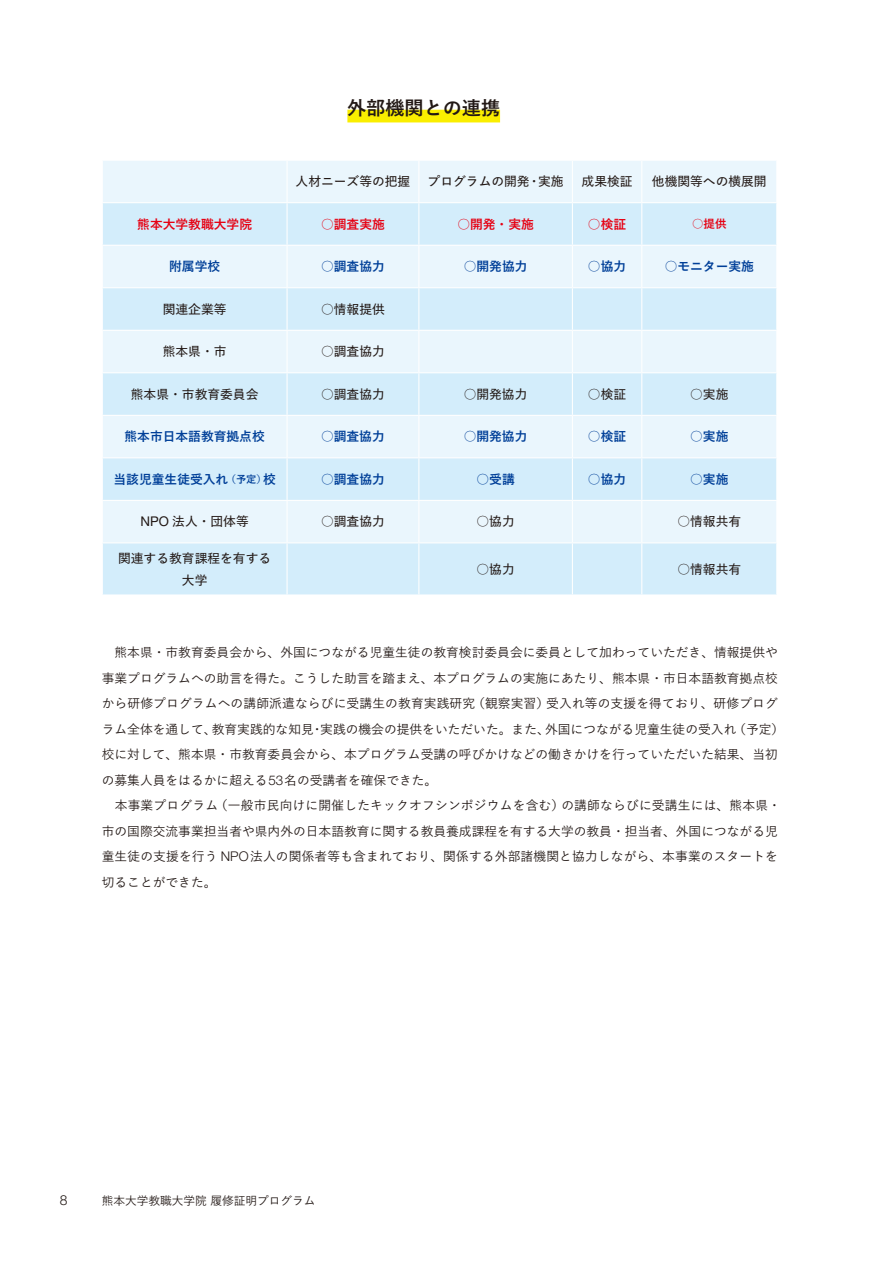
<style>
.page{position:relative;width:893px;height:1263px;background:#fff}
.page>*{position:absolute;margin:0;border:0;box-sizing:border-box;transform-origin:0 0}
.t1{font:700 19.2px "Yu Go Pr 6 N";color:#221815}
.t2{font:300 13.8px "Helvetica Neue LT Std";color:#221815}
.t3{font:500 12.75px/25.5px "Yu Go Pr 6 N";color:#221815}
.t4{font:600 12.75px/22.4px "Yu Go Pr 6 N";color:#221815;text-align:center}
.t5{font:700 12.75px "Yu Go Pr 6 N";color:#003f98}
.t6{font:700 12.75px "Yu Go Pr 6 N";color:#e60012}
.t7{font:500 11.7px "Yu Go Pr 6 N";color:#221815}
.t8{font:700 11.55px "Yu Go Pr 6 N";color:#e60012}
.s1{font-size:10.2px}
.s2{font-family:"Helvetica Neue LT Std";font-weight:400;font-size:13.35px}
.s3{font-family:"Helvetica Neue LT Std";font-weight:300;font-size:13.35px}
</style>
<div class="page">
<svg style="left:103px;top:161px;width:673px;height:433px;background:#def1fb"></svg>
<hr style="left:287px;top:161px;width:1px;height:41px;background:#fff">
<hr style="left:418px;top:161px;width:1px;height:41px;background:#fff">
<hr style="left:572px;top:161px;width:1px;height:41px;background:#fff">
<hr style="left:641px;top:161px;width:1px;height:41px;background:#fff">
<hr style="left:102px;top:202px;width:185px;height:1px;background:#fff">
<hr style="left:287px;top:202px;width:132px;height:1px;background:#fff">
<hr style="left:287px;top:203px;width:1px;height:42px;background:#fff">
<hr style="left:419px;top:202px;width:153px;height:1px;background:#fff">
<hr style="left:418px;top:203px;width:1px;height:42px;background:#fff">
<hr style="left:572px;top:202px;width:70px;height:1px;background:#fff">
<hr style="left:572px;top:203px;width:1px;height:42px;background:#fff">
<hr style="left:642px;top:202px;width:135px;height:1px;background:#fff">
<hr style="left:641px;top:203px;width:1px;height:42px;background:#fff">
<hr style="left:102px;top:245px;width:185px;height:1px;background:#fff">
<hr style="left:287px;top:245px;width:132px;height:1px;background:#fff">
<hr style="left:287px;top:246px;width:1px;height:41px;background:#fff">
<hr style="left:419px;top:245px;width:153px;height:1px;background:#fff">
<hr style="left:418px;top:246px;width:1px;height:41px;background:#fff">
<hr style="left:572px;top:245px;width:70px;height:1px;background:#fff">
<hr style="left:572px;top:246px;width:1px;height:41px;background:#fff">
<hr style="left:642px;top:245px;width:135px;height:1px;background:#fff">
<hr style="left:641px;top:246px;width:1px;height:41px;background:#fff">
<hr style="left:102px;top:287px;width:185px;height:1px;background:#fff">
<hr style="left:287px;top:287px;width:132px;height:1px;background:#fff">
<hr style="left:287px;top:288px;width:1px;height:42px;background:#fff">
<hr style="left:419px;top:287px;width:153px;height:1px;background:#fff">
<hr style="left:418px;top:288px;width:1px;height:42px;background:#fff">
<hr style="left:572px;top:287px;width:70px;height:1px;background:#fff">
<hr style="left:572px;top:288px;width:1px;height:42px;background:#fff">
<hr style="left:642px;top:287px;width:135px;height:1px;background:#fff">
<hr style="left:641px;top:288px;width:1px;height:42px;background:#fff">
<hr style="left:102px;top:330px;width:185px;height:1px;background:#fff">
<hr style="left:287px;top:330px;width:132px;height:1px;background:#fff">
<hr style="left:287px;top:331px;width:1px;height:41px;background:#fff">
<hr style="left:419px;top:330px;width:153px;height:1px;background:#fff">
<hr style="left:418px;top:331px;width:1px;height:41px;background:#fff">
<hr style="left:572px;top:330px;width:70px;height:1px;background:#fff">
<hr style="left:572px;top:331px;width:1px;height:41px;background:#fff">
<hr style="left:642px;top:330px;width:135px;height:1px;background:#fff">
<hr style="left:641px;top:331px;width:1px;height:41px;background:#fff">
<hr style="left:102px;top:372px;width:185px;height:1px;background:#fff">
<hr style="left:287px;top:372px;width:132px;height:1px;background:#fff">
<hr style="left:287px;top:373px;width:1px;height:42px;background:#fff">
<hr style="left:419px;top:372px;width:153px;height:1px;background:#fff">
<hr style="left:418px;top:373px;width:1px;height:42px;background:#fff">
<hr style="left:572px;top:372px;width:70px;height:1px;background:#fff">
<hr style="left:572px;top:373px;width:1px;height:42px;background:#fff">
<hr style="left:642px;top:372px;width:135px;height:1px;background:#fff">
<hr style="left:641px;top:373px;width:1px;height:42px;background:#fff">
<hr style="left:102px;top:415px;width:185px;height:1px;background:#fff">
<hr style="left:287px;top:415px;width:132px;height:1px;background:#fff">
<hr style="left:287px;top:416px;width:1px;height:41px;background:#fff">
<hr style="left:419px;top:415px;width:153px;height:1px;background:#fff">
<hr style="left:418px;top:416px;width:1px;height:41px;background:#fff">
<hr style="left:572px;top:415px;width:70px;height:1px;background:#fff">
<hr style="left:572px;top:416px;width:1px;height:41px;background:#fff">
<hr style="left:642px;top:415px;width:135px;height:1px;background:#fff">
<hr style="left:641px;top:416px;width:1px;height:41px;background:#fff">
<hr style="left:102px;top:457px;width:185px;height:1px;background:#fff">
<hr style="left:287px;top:457px;width:132px;height:1px;background:#fff">
<hr style="left:287px;top:458px;width:1px;height:42px;background:#fff">
<hr style="left:419px;top:457px;width:153px;height:1px;background:#fff">
<hr style="left:418px;top:458px;width:1px;height:42px;background:#fff">
<hr style="left:572px;top:457px;width:70px;height:1px;background:#fff">
<hr style="left:572px;top:458px;width:1px;height:42px;background:#fff">
<hr style="left:642px;top:457px;width:135px;height:1px;background:#fff">
<hr style="left:641px;top:458px;width:1px;height:42px;background:#fff">
<hr style="left:102px;top:500px;width:185px;height:1px;background:#fff">
<hr style="left:287px;top:500px;width:132px;height:1px;background:#fff">
<hr style="left:287px;top:501px;width:1px;height:41px;background:#fff">
<hr style="left:419px;top:500px;width:153px;height:1px;background:#fff">
<hr style="left:418px;top:501px;width:1px;height:41px;background:#fff">
<hr style="left:572px;top:500px;width:70px;height:1px;background:#fff">
<hr style="left:572px;top:501px;width:1px;height:41px;background:#fff">
<hr style="left:642px;top:500px;width:135px;height:1px;background:#fff">
<hr style="left:641px;top:501px;width:1px;height:41px;background:#fff">
<hr style="left:102px;top:542px;width:185px;height:1px;background:#fff">
<hr style="left:287px;top:542px;width:132px;height:1px;background:#fff">
<hr style="left:287px;top:543px;width:1px;height:51px;background:#fff">
<hr style="left:419px;top:542px;width:153px;height:1px;background:#fff">
<hr style="left:418px;top:543px;width:1px;height:51px;background:#fff">
<hr style="left:572px;top:542px;width:70px;height:1px;background:#fff">
<hr style="left:572px;top:543px;width:1px;height:51px;background:#fff">
<hr style="left:642px;top:542px;width:135px;height:1px;background:#fff">
<hr style="left:641px;top:543px;width:1px;height:51px;background:#fff">
<div style="left:347px;top:110px;width:153px;height:12px;background:#faee00"></div>
<h1 class="t1" style="left:347px;top:97px;width:155px">外部機関との連携</h1>
<p class="t4" style="left:296px;top:169px;width:116px">人材ニーズ等の把握</p>
<p class="t4" style="left:428px;top:169px;width:137px">プログラムの開発・実施</p>
<p class="t4" style="left:582px;top:169px;width:53px">成果検証</p>
<p class="t4" style="left:652px;top:169px;width:116px">他機関等への横展開</p>
<p class="t6" style="left:137px;top:217px;width:116px">熊本大学教職大学院</p>
<p class="t6" style="left:321px;top:217px;width:65px">○調査実施</p>
<p class="t6" style="left:457px;top:217px;width:78px">○開発・実施</p>
<p class="t6" style="left:588px;top:217px;width:40px">○検証</p>
<p class="t8" style="left:692px;top:218px;width:36px">○提供</p>
<p class="t5" style="left:169px;top:259px;width:53px">附属学校</p>
<p class="t5" style="left:321px;top:259px;width:65px">○調査協力</p>
<p class="t5" style="left:464px;top:259px;width:65px">○開発協力</p>
<p class="t5" style="left:588px;top:259px;width:40px">○協力</p>
<p class="t5" style="left:665px;top:259px;width:91px">○モニター実施</p>
<p class="t4" style="left:163px;top:296px;width:65px">関連企業等</p>
<p class="t4" style="left:321px;top:296px;width:65px">○情報提供</p>
<p class="t4" style="left:163px;top:339px;width:65px">熊本県・市</p>
<p class="t4" style="left:321px;top:339px;width:65px">○調査協力</p>
<p class="t4" style="left:131px;top:381px;width:129px">熊本県・市教育委員会</p>
<p class="t4" style="left:321px;top:381px;width:65px">○調査協力</p>
<p class="t4" style="left:464px;top:381px;width:65px">○開発協力</p>
<p class="t4" style="left:588px;top:381px;width:40px">○検証</p>
<p class="t4" style="left:690px;top:381px;width:40px">○実施</p>
<p class="t5" style="left:124px;top:430px;width:142px">熊本市日本語教育拠点校</p>
<p class="t5" style="left:321px;top:430px;width:65px">○調査協力</p>
<p class="t5" style="left:464px;top:430px;width:65px">○開発協力</p>
<p class="t5" style="left:588px;top:430px;width:40px">○検証</p>
<p class="t5" style="left:690px;top:430px;width:40px">○実施</p>
<p class="t5" style="left:114px;top:472px;width:164px">当該児童生徒受入れ<span class="s1">（予定）</span>校</p>
<p class="t5" style="left:321px;top:472px;width:65px">○調査協力</p>
<p class="t5" style="left:476px;top:472px;width:40px">○受講</p>
<p class="t5" style="left:588px;top:472px;width:40px">○協力</p>
<p class="t5" style="left:690px;top:472px;width:40px">○実施</p>
<p class="t4" style="left:141px;top:509px;width:110px"><span class="s2">NPO</span> 法人・団体等</p>
<p class="t4" style="left:321px;top:509px;width:65px">○調査協力</p>
<p class="t4" style="left:476px;top:509px;width:40px">○協力</p>
<p class="t4" style="left:677px;top:509px;width:65px">○情報共有</p>
<p class="t4" style="left:118px;top:545px;width:155px">関連する教育課程を有する大学</p>
<p class="t4" style="left:476px;top:556px;width:40px">○協力</p>
<p class="t4" style="left:677px;top:556px;width:65px">○情報共有</p>
<p class="t3" style="left:102px;top:638px;width:684px">　熊本県・市教育委員会から、外国につながる児童生徒の教育検討委員会に委員として加わっていただき、情報提供や事業プログラムへの助言を得た。こうした助言を踏まえ、本プログラムの実施にあたり、熊本県・市日本語教育拠点校から研修プログラムへの講師派遣ならびに受講生の教育実践研究（観察実習）受入れ等の支援を得ており、研修プログラム全体を通して、教育実践的な知見・実践の機会の提供をいただいた。また、外国につながる児童生徒の受入れ（予定）校に対して、熊本県・市教育委員会から、本プログラム受講の呼びかけなどの働きかけを行っていただいた結果、当初の募集人員をはるかに超える<span class="s3">53</span>名の受講者を確保できた。<br>　本事業プログラム（一般市民向けに開催したキックオフシンポジウムを含む）の講師ならびに受講生には、熊本県・市の国際交流事業担当者や県内外の日本語教育に関する教員養成課程を有する大学の教員・担当者、外国につながる児童生徒の支援を行う <span class="s3">NPO</span>法人の関係者等も含まれており、関係する外部諸機関と協力しながら、本事業のスタートを切ることができた。</p>
<p class="t2" style="left:60px;top:1192px;width:9px">8</p>
<p class="t7" style="left:102px;top:1190px;width:215px">熊本大学教職大学院 履修証明プログラム</p>
</div>
